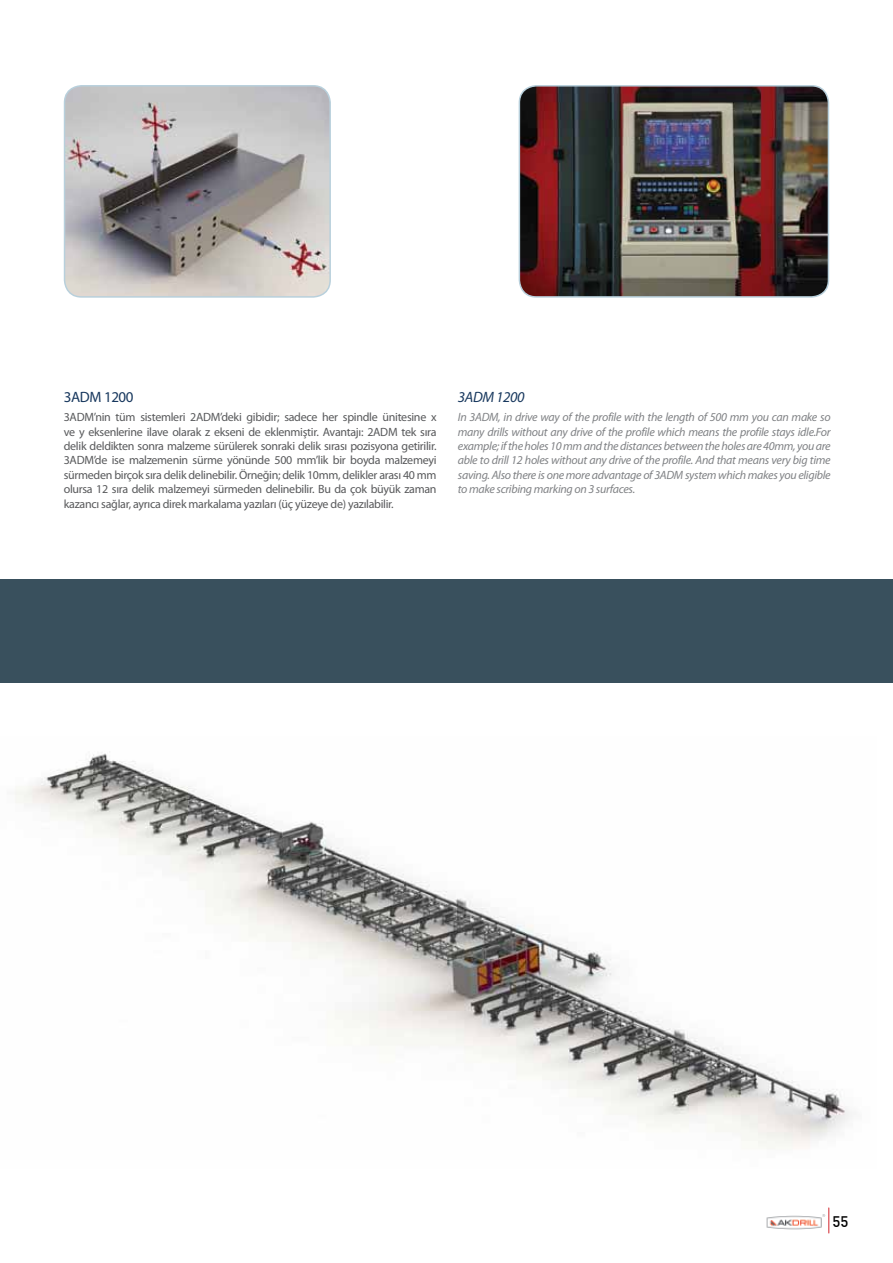
<style>
.page{position:relative;width:893px;height:1263px;background:#fff}
.page>*{position:absolute;margin:0;border:0;box-sizing:border-box;transform-origin:0 0}
.t1{font:15px "Myriad Pro";letter-spacing:-.025em;color:#18385e}
.t2{font:italic 15px "Myriad Pro";letter-spacing:-.025em;color:#18385e}
.t3{font:500 15px "DI Nbek";color:#000}
.t4{font:12px/14.4px "Myriad Pro";letter-spacing:-.025em;color:#58595b;text-align:justify}
.t5{font:italic 12px/14.4px "Myriad Pro";letter-spacing:-.025em;color:#808285;text-align:justify}
</style>
<div class="page">
<img style="left:766px;top:1215px;width:56px;height:15px">
<div style="left:0;top:579px;width:893px;height:103px;background:#39505d"></div>
<svg style="left:822px;top:1208px;width:7px;height:25px"></svg>
<hr style="left:0;top:580px;width:1px;height:103px;background:#39505d">
<img style="left:519px;top:86px;width:309px;height:211px">
<div style="left:519px;top:85px;width:310px;height:213px;border:2px solid #b8d0dc;border-radius:17px"></div>
<img style="left:65px;top:86px;width:263px;height:211px">
<div style="left:64px;top:85px;width:267px;height:213px;border:2px solid #b8d0dc;border-radius:17px"></div>
<img style="left:15px;top:753px;width:837px;height:396px">
<p class="t1" style="left:64px;top:388px;width:71px">3ADM 1200</p>
<p class="t4" style="left:64px;top:410px;width:374px">3ADM’nin tüm sistemleri 2ADM’deki gibidir; sadece her spindle ünitesine x ve y eksenlerine ilave olarak z ekseni de eklenmiştir. Avantajı: 2ADM tek sıra delik deldikten sonra malzeme sürülerek sonraki delik sırası pozisyona getirilir.<br>3ADM’de ise malzemenin sürme yönünde 500 mm’lik bir boyda malzemeyi sürmeden birçok sıra delik delinebilir. Örneğin; delik 10mm, delikler arası 40 mm olursa 12 sıra delik malzemeyi sürmeden delinebilir. Bu da çok büyük zaman kazancı sağlar, ayrıca direk markalama yazıları (üç yüzeye de) yazılabilir.</p>
<p class="t2" style="left:458px;top:388px;width:68px">3ADM 1200</p>
<p class="t5" style="left:458px;top:410px;width:374px">In 3ADM, in drive way of the profile with the length of 500 mm you can make so many drills without any drive of the profile which means the profile stays idle.For example; if the holes 10 mm and the distances between the holes are 40mm, you are able to drill 12 holes without any drive of the profile. And that means very big time saving. Also there is one more advantage of 3ADM system which makes you eligible to make scribing marking on 3 surfaces.</p>
<p class="t3" style="left:832px;top:1212px;width:17px">55</p>
</div>
